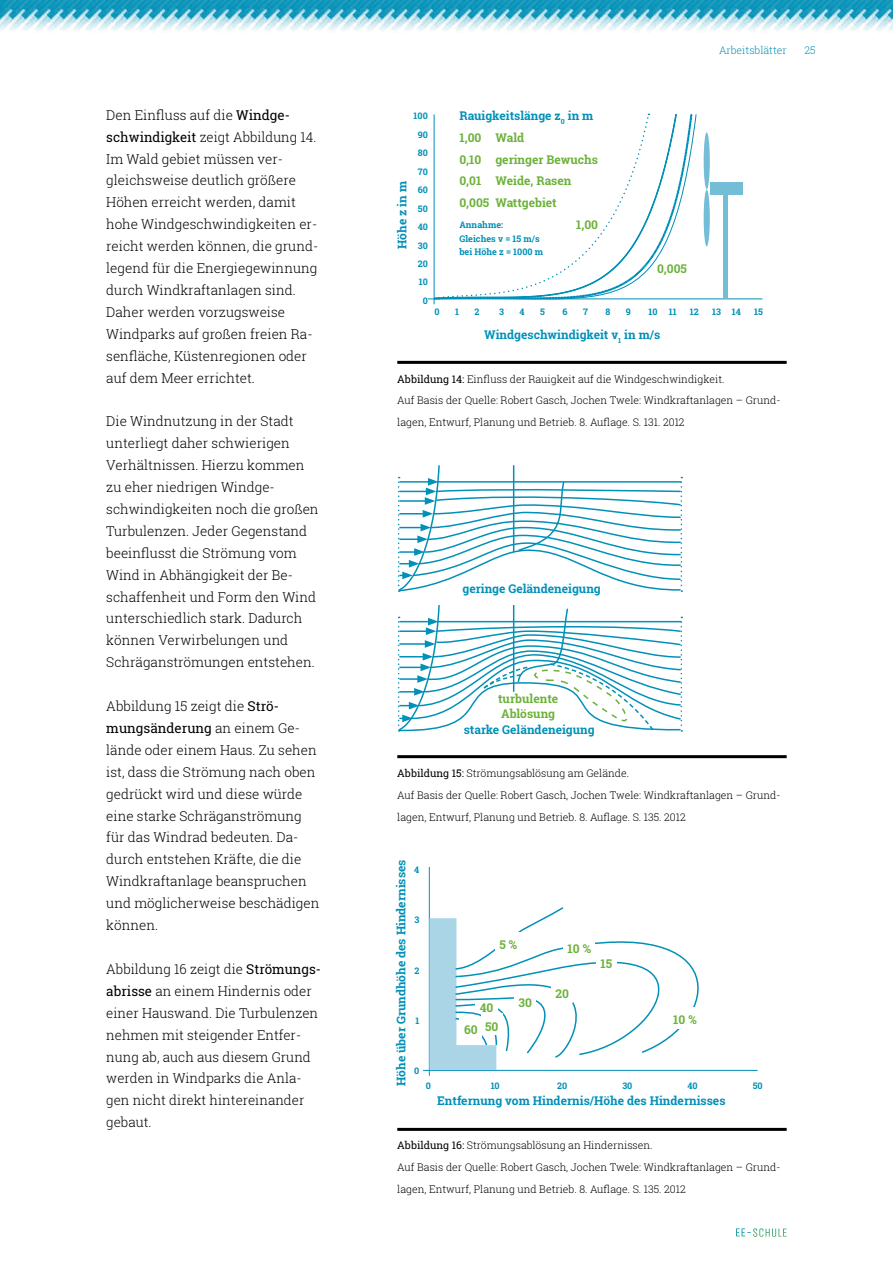
<style>
.page{position:relative;width:893px;height:1263px;background:#fff}
.page>*{position:absolute;margin:0;border:0;box-sizing:border-box;transform-origin:0 0}
.t1{font:300 13.5px/21.9px "Roboto Slab";color:#000}
.t2{font:700 12px "Roboto Slab";color:#0090b8}
.t3{font:700 12px/15px "Roboto Slab";color:#6cb13a}
.t4{font:300 10.5px/21.9px "Roboto Slab";color:#000}
.t5{font:300 10.5px "Roboto Slab";color:#0090b8}
.t6{font:700 9px/18.5px "Roboto Slab";color:#0090b8;text-align:right}
.s1{font-weight:400}
</style>
<div class="page">
<svg style="left:736px;top:1228px;width:51px;height:9px"></svg>
<img style="left:0;top:0;width:893px;height:31px">
<hr style="left:428px;top:298px;width:334px;height:1px;background:#0090b8">
<svg style="left:434px;top:114px;width:263px;height:191px"></svg>
<div style="left:704px;top:132px;width:6px;height:57px;background:#73bdd7;border-radius:50%"></div>
<div style="left:704px;top:190px;width:6px;height:56px;background:#73bdd7;border-radius:50%"></div>
<hr style="left:723px;top:194px;width:4px;height:105px;background:#73bdd7">
<div style="left:710px;top:182px;width:33px;height:12px;background:#73bdd7"></div>
<hr style="left:397px;top:361px;width:390px;height:3px;background:#000">
<hr style="left:397px;top:1128px;width:390px;height:3px;background:#000">
<hr style="left:397px;top:755px;width:390px;height:3px;background:#000">
<svg style="left:398px;top:465px;width:284px;height:127px"></svg>
<svg style="left:398px;top:605px;width:284px;height:127px"></svg>
<hr style="left:423px;top:1070px;width:335px;height:1px;background:#0090b8">
<hr style="left:429px;top:867px;width:1px;height:209px;background:#0090b8">
<svg style="left:429px;top:906px;width:305px;height:164px"></svg>
<div style="left:514px;top:990px;width:22px;height:21px;background:#fff"></div>
<p class="t1" style="left:106px;top:104px;width:213px">Den Einfluss auf die <span class="s1">Windge&shy;schwindigkeit</span> zeigt Abbildung 14.<br>Im Wald gebiet müssen ver&shy;gleichsweise deutlich größere<br>Höhen erreicht werden, damit hohe Windgeschwindigkeiten er&shy;reicht werden können, die grund&shy;legend für die Energiegewinnung durch Windkraftanlagen sind.<br>Daher werden vorzugsweise<br>Windparks auf großen freien Ra&shy;senfläche, Küstenregionen oder auf dem Meer errichtet.</p>
<p class="t1" style="left:106px;top:410px;width:214px">Die Windnutzung in der Stadt unterliegt daher schwierigen<br>Verhältnissen. Hierzu kommen zu eher niedrigen Windge&shy;schwindigkeiten noch die großen<br>Turbulenzen. Jeder Gegenstand beeinflusst die Strömung vom<br>Wind in Abhängigkeit der Be&shy;schaffenheit und Form den Wind unterschiedlich stark. Dadurch können Verwirbelungen und<br>Schräganströmungen entstehen.</p>
<p class="t1" style="left:106px;top:695px;width:215px">Abbildung 15 zeigt die <span class="s1">Strö&shy;mungsänderung</span> an einem Ge&shy;lände oder einem Haus. Zu sehen ist, dass die Strömung nach oben gedrückt wird und diese würde eine starke Schräganströmung für das Windrad bedeuten. Da&shy;durch entstehen Kräfte, die die<br>Windkraftanlage beanspruchen und möglicherweise beschädigen können.</p>
<p class="t1" style="left:106px;top:958px;width:216px">Abbildung 16 zeigt die <span class="s1">Strömungs&shy;abrisse</span> an einem Hindernis oder einer Hauswand. Die Turbulenzen nehmen mit steigender Entfer&shy;nung ab, auch aus diesem Grund werden in Windparks die Anla&shy;gen nicht direkt hintereinander gebaut.</p>
<p class="t6" style="left:414px;top:107px;width:16px">100<br>90<br>80<br>70<br>60<br>50<br>40<br>30<br>20<br>10<br>0</p>
<p class="t2" style="left:394px;top:249px;width:69px;rotate:-90deg">Höhe z in m</p>
<p class="t2" style="left:459px;top:107px;width:135px">Rauigkeitslänge z<sub>0</sub> in m</p>
<p class="t3" style="left:459px;top:130px;width:66px">1,00 Wald</p>
<p class="t3" style="left:459px;top:152px;width:140px">0,10 geringer Bewuchs</p>
<p class="t3" style="left:459px;top:173px;width:114px">0,01 Weide, Rasen</p>
<p class="t3" style="left:459px;top:195px;width:99px">0,005 Wattgebiet</p>
<p class="t3" style="left:576px;top:217px;width:23px">1,00</p>
<p class="t6" style="left:459px;top:218px;width:85px;line-height:13.5px;text-align:left">Annahme:<br>Gleiches v = 15 m/s bei Höhe z = 1000 m</p>
<p class="t5" style="left:719px;top:43px;width:69px">Arbeitsblätter</p>
<p class="t5" style="left:805px;top:43px;width:13px">25</p>
<p class="t3" style="left:657px;top:261px;width:31px">0,005</p>
<p class="t6" style="left:434px;top:302px;width:7px">0</p>
<p class="t6" style="left:455px;top:302px;width:5px">1</p>
<p class="t6" style="left:474px;top:302px;width:6px">2</p>
<p class="t6" style="left:499px;top:302px;width:6px">3</p>
<p class="t6" style="left:520px;top:302px;width:7px">4</p>
<p class="t6" style="left:540px;top:302px;width:6px">5</p>
<p class="t6" style="left:563px;top:302px;width:7px">6</p>
<p class="t6" style="left:583px;top:302px;width:6px">7</p>
<p class="t6" style="left:606px;top:302px;width:6px">8</p>
<p class="t6" style="left:626px;top:302px;width:7px">9</p>
<p class="t6" style="left:648px;top:302px;width:30px">10 11</p>
<p class="t6" style="left:690px;top:302px;width:10px">12</p>
<p class="t6" style="left:712px;top:302px;width:30px">13 14</p>
<p class="t6" style="left:754px;top:302px;width:10px">15</p>
<p class="t2" style="left:484px;top:326px;width:178px">Windgeschwindigkeit v<sub>1</sub> in m/s</p>
<p class="t4" style="left:397px;top:367px;width:385px"><span class="s1">Abbildung 14:</span> Einfluss der Rauigkeit auf die Windgeschwindigkeit.<br>Auf Basis der Quelle: Robert Gasch, Jochen Twele: Windkraftanlagen – Grund&shy;lagen, Entwurf, Planung und Betrieb. 8. Auflage. S. 131. 2012</p>
<p class="t2" style="left:462px;top:580px;width:140px">geringe Geländeneigung</p>
<p class="t3" style="left:498px;top:691px;width:62px">turbulente<br>Ablösung</p>
<p class="t2" style="left:464px;top:722px;width:132px">starke Geländeneigung</p>
<p class="t4" style="left:397px;top:762px;width:385px"><span class="s1">Abbildung 15:</span> Strömungsablösung am Gelände.<br>Auf Basis der Quelle: Robert Gasch, Jochen Twele: Windkraftanlagen – Grund&shy;lagen, Entwurf, Planung und Betrieb. 8. Auflage. S. 135. 2012</p>
<p class="t2" style="left:393px;top:1086px;width:228px;rotate:-90deg">Höhe über Grundhöhe des Hindernisses</p>
<p class="t6" style="left:414px;top:861px;width:7px">4</p>
<p class="t6" style="left:414px;top:911px;width:6px">3</p>
<p class="t3" style="left:499px;top:937px;width:19px">5 %</p>
<p class="t3" style="left:568px;top:941px;width:25px">10 %</p>
<p class="t3" style="left:601px;top:956px;width:13px">15</p>
<p class="t6" style="left:414px;top:961px;width:6px">2</p>
<p class="t3" style="left:555px;top:986px;width:15px">20</p>
<p class="t3" style="left:519px;top:995px;width:15px">30</p>
<p class="t3" style="left:464px;top:998px;width:36px;line-height:20.1px;text-indent:15px">40<br>60 50</p>
<p class="t3" style="left:673px;top:1012px;width:25px">10 %</p>
<p class="t6" style="left:415px;top:1011px;width:5px">1</p>
<p class="t6" style="left:414px;top:1062px;width:7px">0</p>
<p class="t6" style="left:426px;top:1076px;width:7px">0</p>
<p class="t6" style="left:491px;top:1076px;width:11px">10</p>
<p class="t6" style="left:557px;top:1076px;width:12px">20</p>
<p class="t6" style="left:622px;top:1076px;width:12px">30</p>
<p class="t6" style="left:687px;top:1076px;width:12px">40</p>
<p class="t6" style="left:753px;top:1076px;width:11px">50</p>
<p class="t2" style="left:437px;top:1092px;width:290px">Entfernung vom Hindernis/Höhe des Hindernisses</p>
<p class="t4" style="left:397px;top:1134px;width:385px"><span class="s1">Abbildung 16:</span> Strömungsablösung an Hindernissen.<br>Auf Basis der Quelle: Robert Gasch, Jochen Twele: Windkraftanlagen – Grund&shy;lagen, Entwurf, Planung und Betrieb. 8. Auflage. S. 135. 2012</p>
</div>
